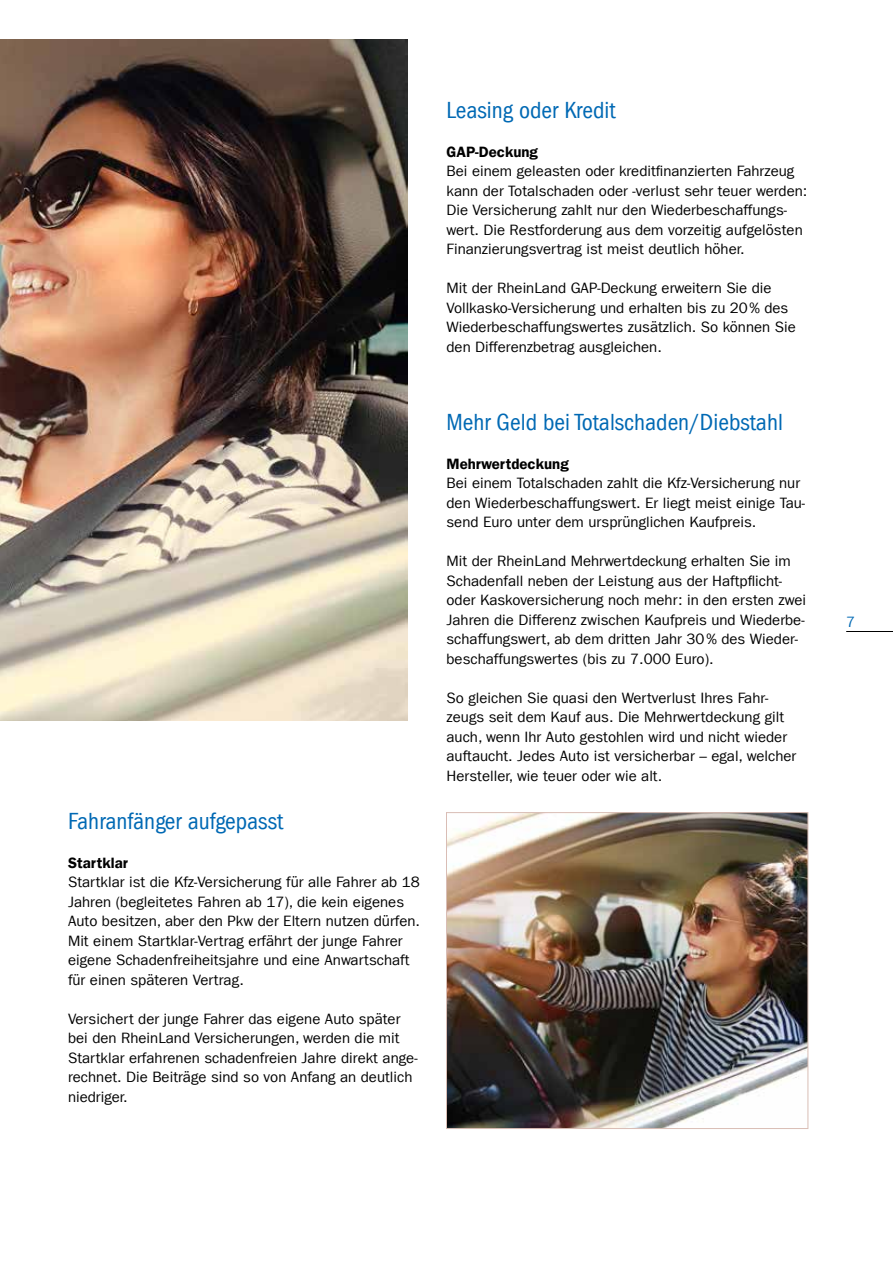
<style>
.page{position:relative;width:893px;height:1263px;background:#fff}
.page>*{position:absolute;margin:0;border:0;box-sizing:border-box;transform-origin:0 0}
.t1{font:condensed 24px "Franklin Gothic LT Com";color:#0069b4}
.t2{font:15px/19.5px "Franklin Gothic LT Com";color:#000}
.t3{font:15px "Franklin Gothic LT Com Dm";color:#000}
.t4{font:15px "Franklin Gothic LT Com";color:#0069b4}
</style>
<div class="page">
<hr style="left:846px;top:631px;width:47px;height:1px;background:#000">
<img style="left:0;top:40px;width:408px;height:680px">
<img style="left:448px;top:814px;width:358px;height:313px">
<div style="left:446px;top:812px;width:362px;height:317px;border:1px solid #d9bdb5"></div>
<h1 class="t1" style="left:68px;top:807px;width:217px">Fahranfänger aufgepasst</h1>
<p class="t3" style="left:68px;top:854px;width:61px">Startklar</p>
<p class="t2" style="left:68px;top:872px;width:353px">Startklar ist die Kfz-Versicherung für alle Fahrer ab 18<br>Jahren (begleitetes Fahren ab 17), die kein eigenes Auto besitzen, aber den Pkw der Eltern nutzen dürfen.<br>Mit einem Startklar-Vertrag erfährt der junge Fahrer eigene Schadenfreiheitsjahre und eine Anwartschaft für einen späteren Vertrag.</p>
<p class="t2" style="left:68px;top:1009px;width:351px">Versichert der junge Fahrer das eigene Auto später bei den RheinLand Versicherungen, werden die mit Startklar erfahrenen schadenfreien Jahre direkt ange&shy;rechnet. Die Beiträge sind so von Anfang an deutlich niedriger.</p>
<h1 class="t1" style="left:446px;top:96px;width:170px">Leasing oder Kredit</h1>
<p class="t3" style="left:446px;top:143px;width:93px">GAP-Deckung</p>
<p class="t2" style="left:446px;top:161px;width:362px">Bei einem geleasten oder kreditfinanzierten Fahrzeug kann der Totalschaden oder -verlust sehr teuer werden:<br>Die Versicherung zahlt nur den Wiederbeschaffungs&shy;wert. Die Restforderung aus dem vorzeitig aufgelösten Finanzierungsvertrag ist meist deutlich höher.</p>
<p class="t2" style="left:446px;top:278px;width:351px">Mit der RheinLand GAP-Deckung erweitern Sie die Vollkasko-Versicherung und erhalten bis zu 20% des Wiederbeschaffungswertes zusätzlich. So können Sie den Differenzbetrag ausgleichen.</p>
<h1 class="t1" style="left:446px;top:408px;width:338px">Mehr Geld bei Totalschaden/Diebstahl</h1>
<p class="t3" style="left:446px;top:455px;width:124px">Mehrwertdeckung</p>
<p class="t2" style="left:446px;top:473px;width:360px">Bei einem Totalschaden zahlt die Kfz-Versicherung nur den Wiederbeschaffungswert. Er liegt meist einige Tau&shy;send Euro unter dem ursprünglichen Kaufpreis.</p>
<p class="t2" style="left:446px;top:551px;width:361px">Mit der RheinLand Mehrwertdeckung erhalten Sie im Schadenfall neben der Leistung aus der Haftpflicht&shy;oder Kaskoversicherung noch mehr: in den ersten zwei Jahren die Differenz zwischen Kaufpreis und Wiederbe&shy;schaffungswert, ab dem dritten Jahr 30% des Wieder&shy;beschaffungswertes (bis zu 7.000 Euro).</p>
<p class="t2" style="left:446px;top:688px;width:351px">So gleichen Sie quasi den Wertverlust Ihres Fahr&shy;zeugs seit dem Kauf aus. Die Mehrwertdeckung gilt auch, wenn Ihr Auto gestohlen wird und nicht wieder auftaucht. Jedes Auto ist versicherbar – egal, welcher Hersteller, wie teuer oder wie alt.</p>
<p class="t4" style="left:846px;top:613px;width:10px">7</p>
</div>
